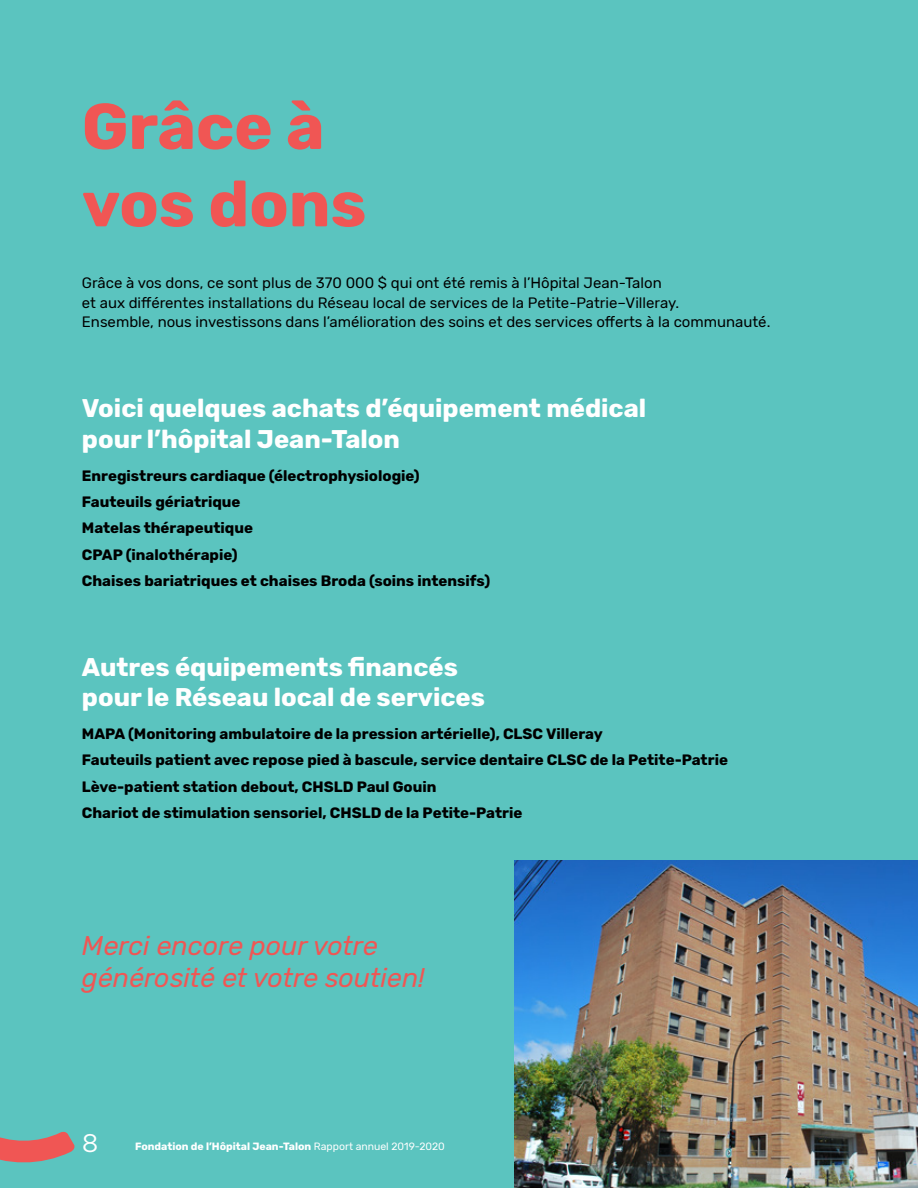
<style>
.page{position:relative;width:918px;height:1188px;background:#5bc4bf}
.page>*{position:absolute;margin:0;border:0;box-sizing:border-box;transform-origin:0 0}
.t1{font:700 64.5px/77.4px "Rubik";color:#f05654}
.t2{font:italic 27px/32.2px "Rubik";color:#f05654}
.t3{font:700 25.5px/30.6px "Rubik";color:#fff}
.t4{font:25.5px "Gotham";color:#fff}
.t5{font:700 15px/26.2px "Rubik";color:#000}
.t6{font:15px/19.5px "Rubik";color:#000}
.t7{font:700 10.5px "Rubik";color:#fff}
.s1{font-weight:400}
</style>
<div class="page">
<svg style="left:0;top:1132px;width:75px;height:31px"></svg>
<img style="left:514px;top:860px;width:404px;height:328px">
<h1 class="t1" style="left:82px;top:90px;width:286px">Grâce à vos dons</h1>
<p class="t6" style="left:82px;top:274px;width:690px">Grâce à vos dons, ce sont plus de 370 000 $ qui ont été remis à l’Hôpital Jean-Talon<br>et aux différentes installations du Réseau local de services de la Petite-Patrie–Villeray.<br>Ensemble, nous investissons dans l’amélioration des soins et des services offerts à la communauté.</p>
<h3 class="t3" style="left:82px;top:394px;width:566px">Voici quelques achats d’équipement médical pour l’hôpital Jean-Talon</h3>
<p class="t5" style="left:82px;top:463px;width:410px">Enregistreurs cardiaque (électrophysiologie)<br>Fauteuils gériatrique<br>Matelas thérapeutique<br>CPAP (inalothérapie)<br>Chaises bariatriques et chaises Broda (soins intensifs)</p>
<h3 class="t3" style="left:82px;top:652px;width:405px">Autres équipements financés pour le Réseau local de services</h3>
<p class="t5" style="left:82px;top:721px;width:648px">MAPA (Monitoring ambulatoire de la pression artérielle), CLSC Villeray<br>Fauteuils patient avec repose pied à bascule, service dentaire CLSC de la Petite-Patrie Lève-patient station debout, CHSLD Paul Gouin<br>Chariot de stimulation sensoriel, CHSLD de la Petite-Patrie</p>
<h2 class="t2" style="left:82px;top:931px;width:345px">Merci encore pour votre générosité et votre soutien!</h2>
<h3 class="t4" style="left:82px;top:1127px;width:18px">8</h3>
<p class="t7" style="left:135px;top:1140px;width:311px">Fondation de l’Hôpital Jean-Talon <span class="s1">Rapport annuel 2019-2020</span></p>
</div>
